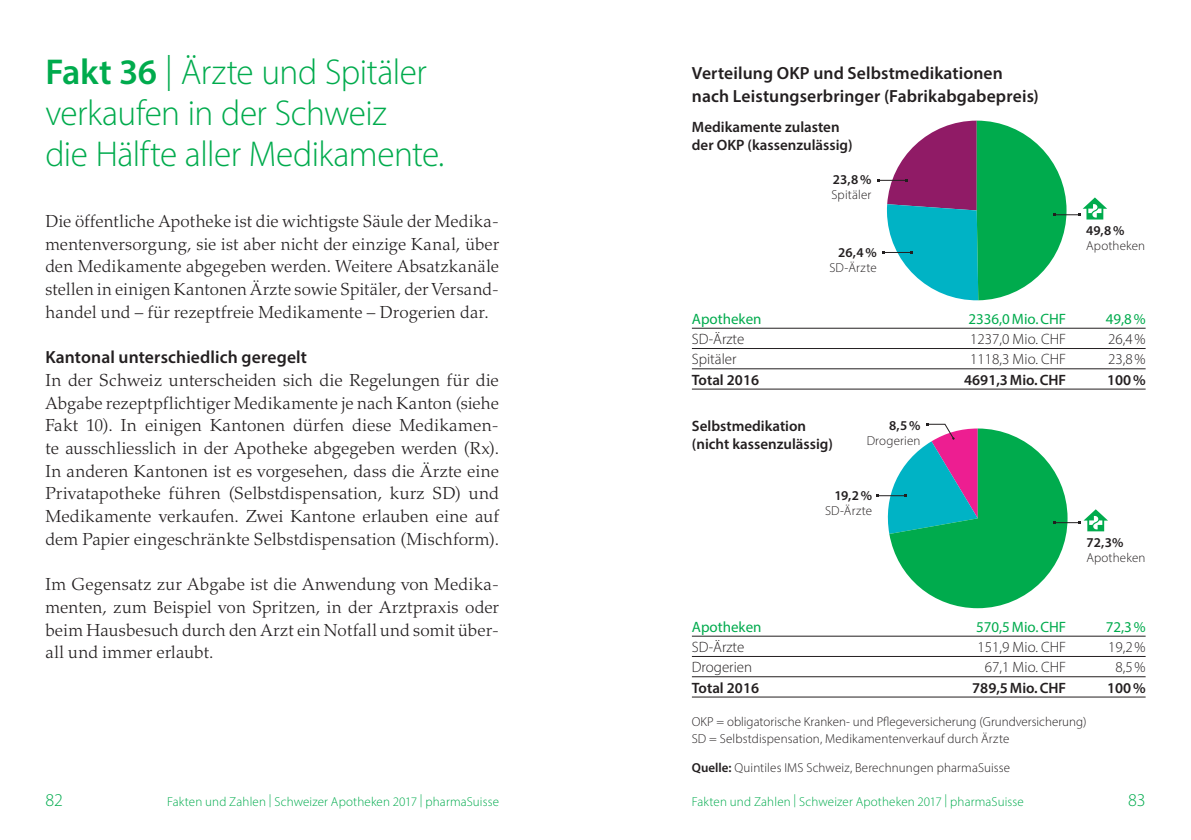
<style>
.page{position:relative;width:1191px;height:840px;background:#fff}
.page>*{position:absolute;margin:0;border:0;box-sizing:border-box;transform-origin:0 0}
.Titel{font:300 36px/41px "Myriad Pro";letter-spacing:-.015em;color:#00ab4d}
.t1{font:300 18px "Myriad Pro";color:#00ab4d}
.Untertitel{font:600 17.6px/22.6px "Myriad Pro";letter-spacing:.005em;color:#231f20}
.Lauftext_Serif{font:300 17.4px/22.6px "Palatino LT Std";letter-spacing:.01em;color:#231f20;text-align:justify}
.t2{font:600 15px/18px "Myriad Pro";color:#231f20}
.t3{font:300 15px "Myriad Pro";color:#231f20}
.t4{font:15px "Myriad Pro";color:#00ab4d}
.t5{font:600 13.6px "Myriad Pro";letter-spacing:.005em;color:#231f20}
.Quelle{font:300 13px/16px "Myriad Pro";letter-spacing:.01em;color:#231f20}
.t6{font:300 13px "Myriad Pro";letter-spacing:.01em;color:#00ab4d}
.s1{font-weight:600}
</style>
<div class="page">
<svg style="left:877px;top:120px;width:230px;height:181px"></svg>
<hr style="left:692px;top:328px;width:453px;height:1px;background:#231f20">
<hr style="left:692px;top:348px;width:453px;height:1px;background:#231f20">
<hr style="left:692px;top:368px;width:453px;height:1px;background:#231f20">
<hr style="left:692px;top:388px;width:453px;height:1px;background:#231f20">
<hr style="left:692px;top:635px;width:453px;height:1px;background:#231f20">
<hr style="left:692px;top:655px;width:453px;height:1px;background:#231f20">
<hr style="left:692px;top:676px;width:453px;height:1px;background:#231f20">
<hr style="left:692px;top:696px;width:453px;height:1px;background:#231f20">
<svg style="left:876px;top:423px;width:232px;height:185px"></svg>
<p class="Titel" style="left:45px;top:51px;width:400px"><span class="s1">Fakt 36</span> | Ärzte und Spitäler verkaufen in der Schweiz<br>die Hälfte aller Medikamente.</p>
<p class="Lauftext_Serif" style="left:45px;top:210px;width:455px">Die öffentliche Apotheke ist die wichtigste Säule der Medika&shy;mentenversorgung, sie ist aber nicht der einzige Kanal, über den Medikamente abgegeben werden. Weitere Absatzkanäle stellen in einigen Kantonen Ärzte sowie Spitäler, der Versand&shy;handel und – für rezeptfreie Medikamente – Drogerien dar.</p>
<p class="Untertitel" style="left:45px;top:345px;width:263px">Kantonal unterschiedlich geregelt</p>
<p class="Lauftext_Serif" style="left:45px;top:369px;width:455px">In der Schweiz unterscheiden sich die Regelungen für die Abgabe rezeptpflichtiger Medikamente je nach Kanton (siehe Fakt 10). In einigen Kantonen dürfen diese Medikamen&shy;te ausschliesslich in der Apotheke abgegeben werden (Rx).<br>In anderen Kantonen ist es vorgesehen, dass die Ärzte eine Privatapotheke führen (Selbstdispensation, kurz SD) und Medikamente verkaufen. Zwei Kantone erlauben eine auf dem Papier eingeschränkte Selbstdispensation (Mischform).</p>
<p class="Lauftext_Serif" style="left:45px;top:573px;width:455px">Im Gegensatz zur Abgabe ist die Anwendung von Medika&shy;menten, zum Beispiel von Spritzen, in der Arztpraxis oder beim Hausbesuch durch den Arzt ein Notfall und somit über&shy;all und immer erlaubt.</p>
<p class="Untertitel" style="left:692px;top:62px;width:348px">Verteilung OKP und Selbstmedikationen nach Leistungserbringer (Fabrikabgabepreis)</p>
<p class="t2" style="left:692px;top:117px;width:162px">Medikamente zulasten der OKP (kassenzulässig)</p>
<p class="t5" style="left:832px;top:171px;width:40px">23,8 %</p>
<p class="Quelle" style="left:831px;top:186px;width:41px">Spitäler</p>
<p class="t5" style="left:838px;top:244px;width:40px">26,4 %</p>
<p class="Quelle" style="left:829px;top:259px;width:49px">SD-Ärzte</p>
<p class="t5" style="left:1086px;top:221px;width:40px">49,8 %</p>
<p class="Quelle" style="left:1086px;top:237px;width:61px">Apotheken</p>
<p class="t4" style="left:692px;top:309px;width:71px">Apotheken</p>
<p class="t4" style="left:968px;top:309px;width:99px">2336,0 Mio. CHF</p>
<p class="t4" style="left:1105px;top:309px;width:41px">49,8 %</p>
<p class="t3" style="left:692px;top:330px;width:54px">SD-Ärzte</p>
<p class="t3" style="left:970px;top:330px;width:98px">1237,0 Mio. CHF</p>
<p class="t3" style="left:1108px;top:330px;width:39px">26,4 %</p>
<p class="t3" style="left:692px;top:350px;width:46px">Spitäler</p>
<p class="t3" style="left:970px;top:350px;width:98px">1118,3 Mio. CHF</p>
<p class="t3" style="left:1108px;top:350px;width:39px">23,8 %</p>
<p class="t2" style="left:692px;top:370px;width:69px">Total 2016</p>
<p class="t2" style="left:964px;top:370px;width:103px">4691,3Mio.CHF</p>
<p class="t2" style="left:1107px;top:370px;width:40px">100 %</p>
<p class="t2" style="left:692px;top:416px;width:143px">Selbstmedikation (nicht kassenzulässig)</p>
<p class="t5" style="left:889px;top:416px;width:33px">8,5 %</p>
<p class="Quelle" style="left:866px;top:432px;width:55px">Drogerien</p>
<p class="t5" style="left:834px;top:486px;width:39px">19,2 %</p>
<p class="Quelle" style="left:825px;top:502px;width:49px">SD-Ärzte</p>
<p class="t5" style="left:1086px;top:533px;width:39px">72,3%</p>
<p class="Quelle" style="left:1086px;top:549px;width:61px">Apotheken</p>
<p class="t4" style="left:692px;top:617px;width:71px">Apotheken</p>
<p class="t4" style="left:976px;top:617px;width:92px">570,5 Mio. CHF</p>
<p class="t4" style="left:1105px;top:617px;width:41px">72,3 %</p>
<p class="t3" style="left:692px;top:637px;width:54px">SD-Ärzte</p>
<p class="t3" style="left:977px;top:637px;width:90px">151,9 Mio. CHF</p>
<p class="t3" style="left:1108px;top:637px;width:39px">19,2 %</p>
<p class="t3" style="left:692px;top:657px;width:62px">Drogerien</p>
<p class="t3" style="left:984px;top:657px;width:83px">67,1 Mio. CHF</p>
<p class="t3" style="left:1115px;top:657px;width:32px">8,5 %</p>
<p class="t2" style="left:692px;top:677px;width:69px">Total 2016</p>
<p class="t2" style="left:972px;top:677px;width:95px">789,5Mio.CHF</p>
<p class="t2" style="left:1107px;top:677px;width:40px">100 %</p>
<p class="Quelle" style="left:692px;top:713px;width:396px">OKP = obligatorische Kranken- und Pflegeversicherung (Grundversicherung)<br>SD = Selbstdispensation, Medikamentenverkauf durch Ärzte</p>
<p class="Quelle" style="left:692px;top:759px;width:320px"><span class="s1">Quelle:</span> Quintiles IMS Schweiz, Berechnungen pharmaSuisse</p>
<p class="t1" style="left:45px;top:788px;width:19px">82</p>
<p class="t6" style="left:167px;top:793px;width:333px">Fakten und Zahlen | Schweizer Apotheken 2017 | pharmaSuisse</p>
<p class="t6" style="left:692px;top:793px;width:333px">Fakten und Zahlen | Schweizer Apotheken 2017 | pharmaSuisse</p>
<p class="t1" style="left:1128px;top:788px;width:19px">83</p>
</div>
